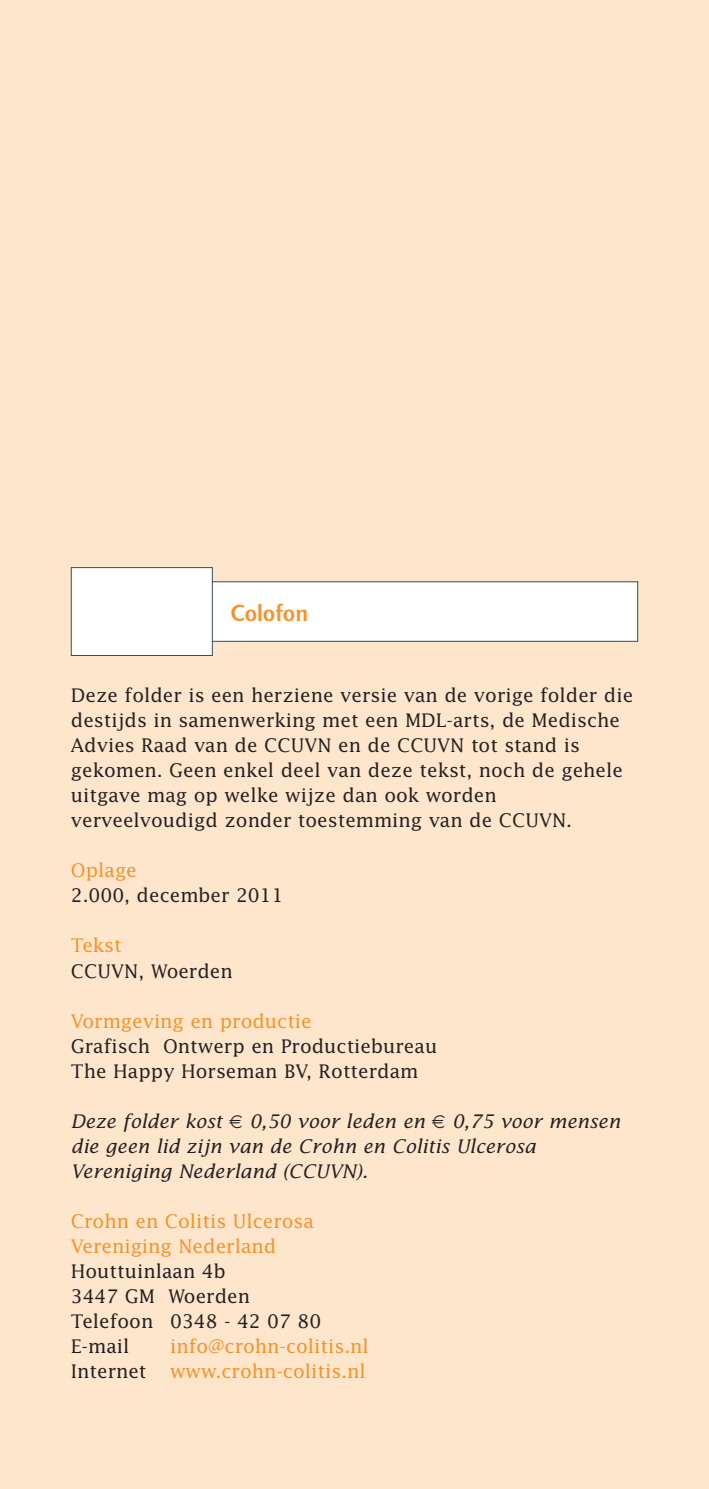
<style>
.page{position:relative;width:709px;height:1489px;background:#fff}
.page>*{position:absolute;margin:0;border:0;box-sizing:border-box;transform-origin:0 0}
.t1{font:500 23.75px "Linotype Finnegan";color:#f69228}
.t2{font:18.75px/25px "Lucida";color:#231f20}
.t3{font:18.75px/25px "Lucida";color:#f69228}
.t4{font:italic 18.75px/25px "Lucida";color:#231f20}
</style>
<div class="page">
<div style="left:0;top:0;width:709px;height:1488px;background:#fee6cc"></div>
<div style="left:86px;top:582px;width:551px;height:59px;background:#fff"></div>
<div style="left:85px;top:581px;width:553px;height:60px;border:1px solid #344e5e"></div>
<div style="left:72px;top:568px;width:140px;height:87px;background:#fff"></div>
<div style="left:71px;top:567px;width:142px;height:89px;border:1px solid #344e5e"></div>
<p class="t1" style="left:230px;top:603px;width:79px">Colofon</p>
<p class="t2" style="left:71px;top:683px;width:564px">Deze folder is een herziene versie van de vorige folder die destijds in samenwerking met een MDL-arts, de Medische Advies Raad van de CCUVN en de CCUVN tot stand is gekomen. Geen enkel deel van deze tekst, noch de gehele uitgave mag op welke wijze dan ook worden verveelvoudigd zonder toestemming van de CCUVN.</p>
<p class="t3" style="left:71px;top:858px;width:67px">Oplage</p>
<p class="t2" style="left:71px;top:883px;width:214px">2.000, december 2011</p>
<p class="t3" style="left:71px;top:933px;width:52px">Tekst</p>
<p class="t2" style="left:71px;top:958px;width:163px">CCUVN, Woerden</p>
<p class="t3" style="left:71px;top:1008px;width:242px">Vormgeving en productie</p>
<p class="t2" style="left:71px;top:1033px;width:368px">Grafisch Ontwerp en Productiebureau<br>The Happy Horseman BV, Rotterdam</p>
<p class="t4" style="left:71px;top:1108px;width:153px">Deze folder kost</p>
<p class="t4" style="left:249px;top:1108px;width:177px">0,50 voor leden en</p>
<p class="t4" style="left:71px;top:1108px;width:551px;text-indent:381px">0,75 voor mensen die geen lid zijn van de Crohn en Colitis Ulcerosa<br>Vereniging Nederland (CCUVN).</p>
<p class="t3" style="left:71px;top:1208px;width:245px">Crohn en Colitis Ulcerosa<br>Vereniging Nederland</p>
<p class="t2" style="left:71px;top:1258px;width:252px">Houttuinlaan 4b<br>3447 GM Woerden<br>Telefoon 0348 - 42 07 80<br>E-mail</p>
<p class="t3" style="left:170px;top:1333px;width:200px">info@crohn-colitis.nl</p>
<p class="t2" style="left:71px;top:1358px;width:77px">Internet</p>
<p class="t3" style="left:170px;top:1358px;width:197px">www.crohn-colitis.nl</p>
</div>
